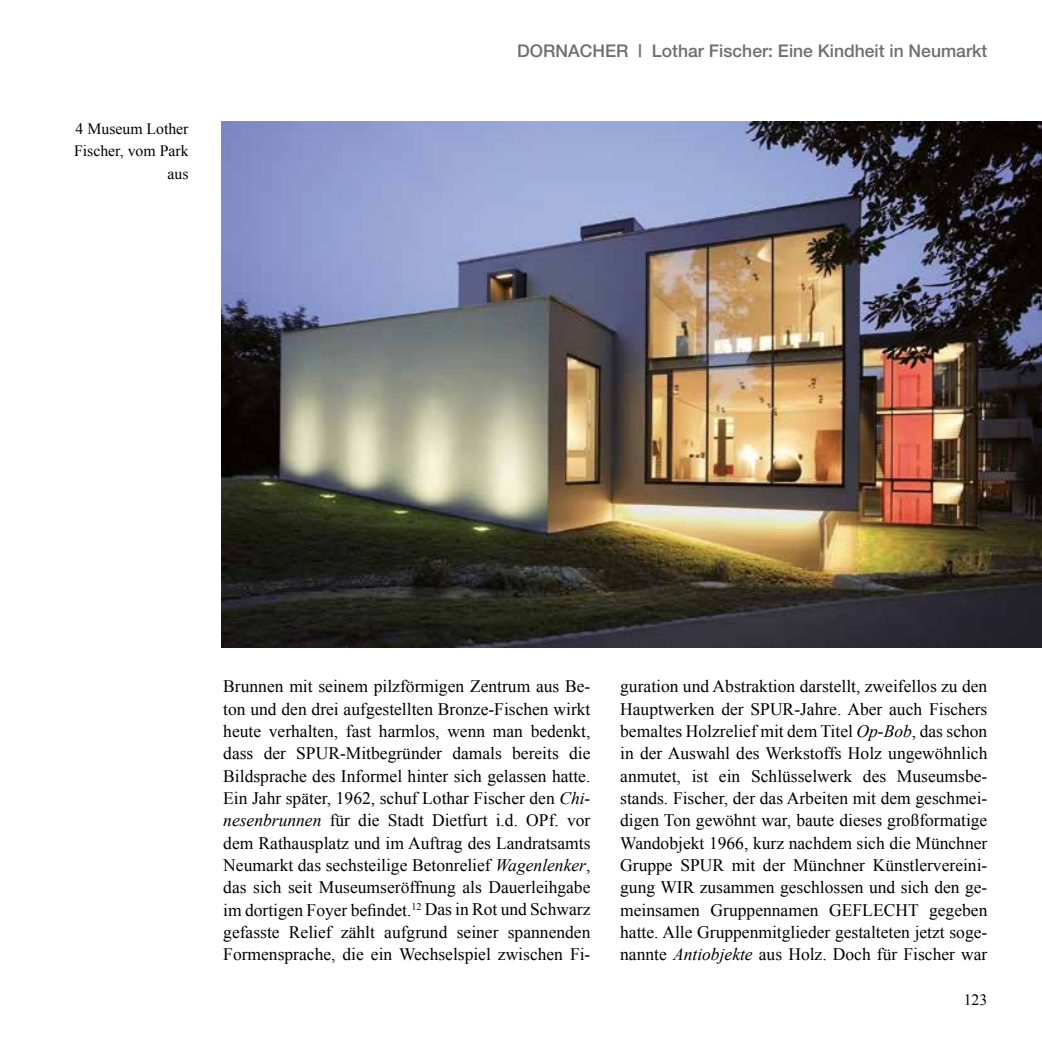
<style>
.page{position:relative;width:1042px;height:1042px;background:#fff}
.page>*{position:absolute;margin:0;border:0;box-sizing:border-box;transform-origin:0 0}
.t1{font:17.5px/22.4px "Times New Roman";color:#000;text-align:justify}
.t2{font:500 17.5px "Helvetica Neue";color:#706f6f}
.t3{font:15.75px/22.4px "Times New Roman";color:#000;text-align:right}
.s1{font-style:italic}
</style>
<div class="page">
<img style="left:222px;top:122px;width:820px;height:525px">
<p class="t3" style="left:74px;top:117px;width:116px">4 Museum Lother<br>Fischer, vom Park aus</p>
<p class="t2" style="left:517px;top:40px;width:472px">Dornacher | Lothar Fischer: Eine Kindheit in Neumarkt</p>
<p class="t1" style="left:223px;top:675px;width:369px">Brunnen mit seinem pilzförmigen Zentrum aus Be&shy;ton und den drei aufgestellten Bronze-Fischen wirkt heute verhalten, fast harmlos, wenn man bedenkt, dass der SPUR-Mitbegründer damals bereits die Bildsprache des Informel hinter sich gelassen hatte.<br>Ein Jahr später, 1962, schuf Lothar Fischer den <span class="s1">Chi&shy;nesenbrunnen</span> für die Stadt Dietfurt i.d. OPf. vor dem Rathausplatz und im Auftrag des Landratsamts Neumarkt das sechsteilige Betonrelief <span class="s1">Wagenlenker</span>, das sich seit Museumseröffnung als Dauerleihgabe im dortigen Foyer befindet.<sup>12</sup> Das in Rot und Schwarz gefasste Relief zählt aufgrund seiner spannenden Formensprache, die ein Wechselspiel zwischen Fi-</p>
<p class="t1" style="left:620px;top:675px;width:369px">guration und Abstraktion darstellt, zweifellos zu den Hauptwerken der SPUR-Jahre. Aber auch Fischers bemaltes Holzrelief mit dem Titel <span class="s1">Op-Bob</span>, das schon in der Auswahl des Werkstoffs Holz ungewöhnlich anmutet, ist ein Schlüsselwerk des Museumsbe&shy;stands. Fischer, der das Arbeiten mit dem geschmei&shy;digen Ton gewöhnt war, baute dieses großformatige Wandobjekt 1966, kurz nachdem sich die Münchner Gruppe SPUR mit der Münchner Künstlervereini&shy;gung WIR zusammen geschlossen und sich den ge&shy;meinsamen Gruppennamen GEFLECHT gegeben hatte. Alle Gruppenmitglieder gestalteten jetzt soge&shy;nannte <span class="s1">Antiobjekte</span> aus Holz. Doch für Fischer war</p>
<p class="t3" style="left:964px;top:988px;width:25px">123</p>
</div>
